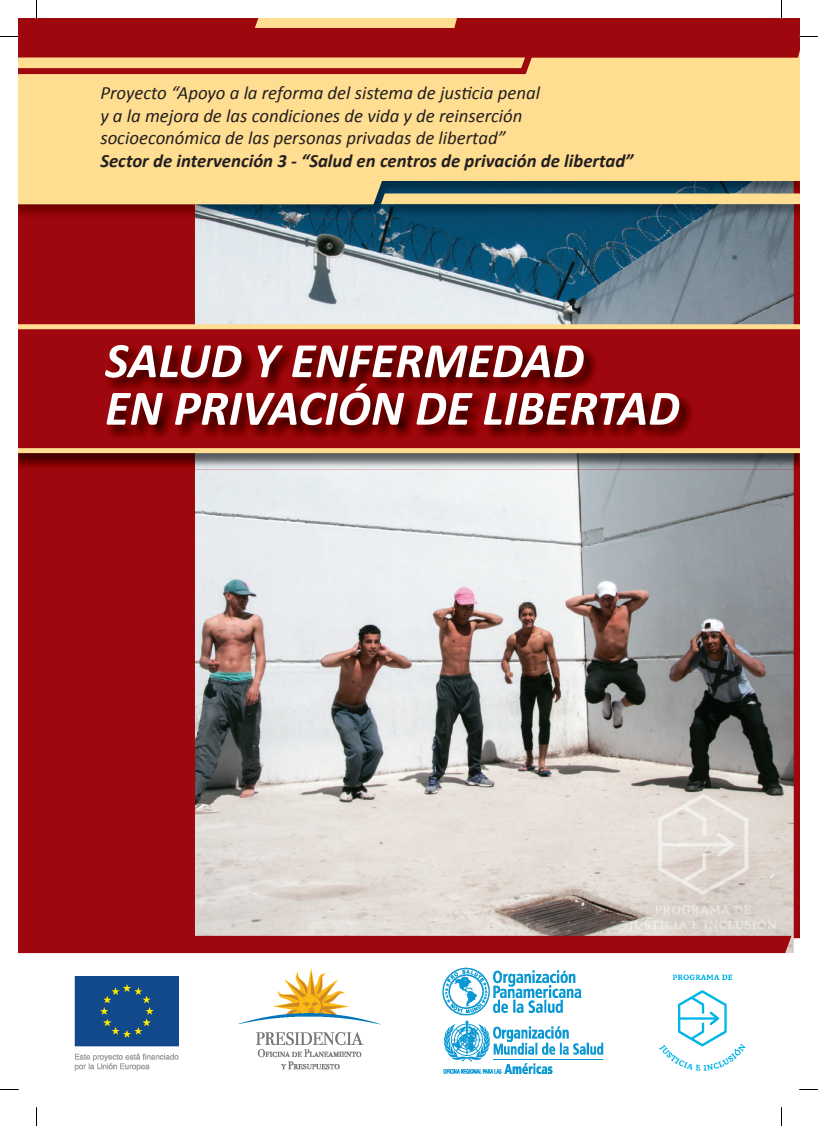
<style>
.page{position:relative;width:818px;height:1126px;background:#fff}
.page>*{position:absolute;margin:0;border:0;box-sizing:border-box;transform-origin:0 0}
.t1{font:italic 700 50px/47.5px "Calibri";color:#fff}
.t2{font:italic 18.75px/22.5px "Calibri";color:#231f20}
.t3{font:italic 700 18.75px "Calibri";color:#231f20}
</style>
<div class="page">
<div style="left:19px;top:219px;width:779px;height:719px;background:#9d070d"></div>
<img style="left:195px;top:219px;width:598px;height:733px">
<img style="left:19px;top:453px;width:779px;height:16px">
<img style="left:195px;top:453px;width:598px;height:16px">
<svg style="left:19px;top:324px;width:779px;height:129px;background:#ae2e25"></svg>
<img style="left:74px;top:967px;width:672px;height:107px">
<img style="left:104px;top:343px;width:591px;height:98px">
<img style="left:19px;top:204px;width:362px;height:15px">
<div style="left:19px;top:103px;width:779px;height:50px;background:#ffdd91"></div>
<div style="left:19px;top:935px;width:772px;height:18px;background:#9d070d"></div>
<img style="left:381px;top:219px;width:412px;height:1px">
<img style="left:381px;top:204px;width:417px;height:15px">
<svg style="left:19px;top:153px;width:779px;height:51px;background:#dec789"></svg>
<svg style="left:0;top:1089px;width:19px;height:1px"></svg>
<svg style="left:799px;top:1089px;width:18px;height:1px"></svg>
<svg style="left:36px;top:1107px;width:1px;height:18px"></svg>
<svg style="left:0;top:0;width:817px;height:103px"></svg>
<p class="t2" style="left:100px;top:81px;width:441px">Proyecto “Apoyo a la reforma del sistema de justicia penal y a la mejora de las condiciones de vida y de reinserción socioeconómica de las personas privadas de libertad”</p>
<p class="t3" style="left:100px;top:149px;width:534px">Sector de intervención 3 - “Salud en centros de privación de libertad”</p>
<h1 class="t1" style="left:105px;top:334px;width:575px">SALUD Y ENFERMEDAD<br>EN PRIVACIÓN DE LIBERTAD</h1>
</div>
